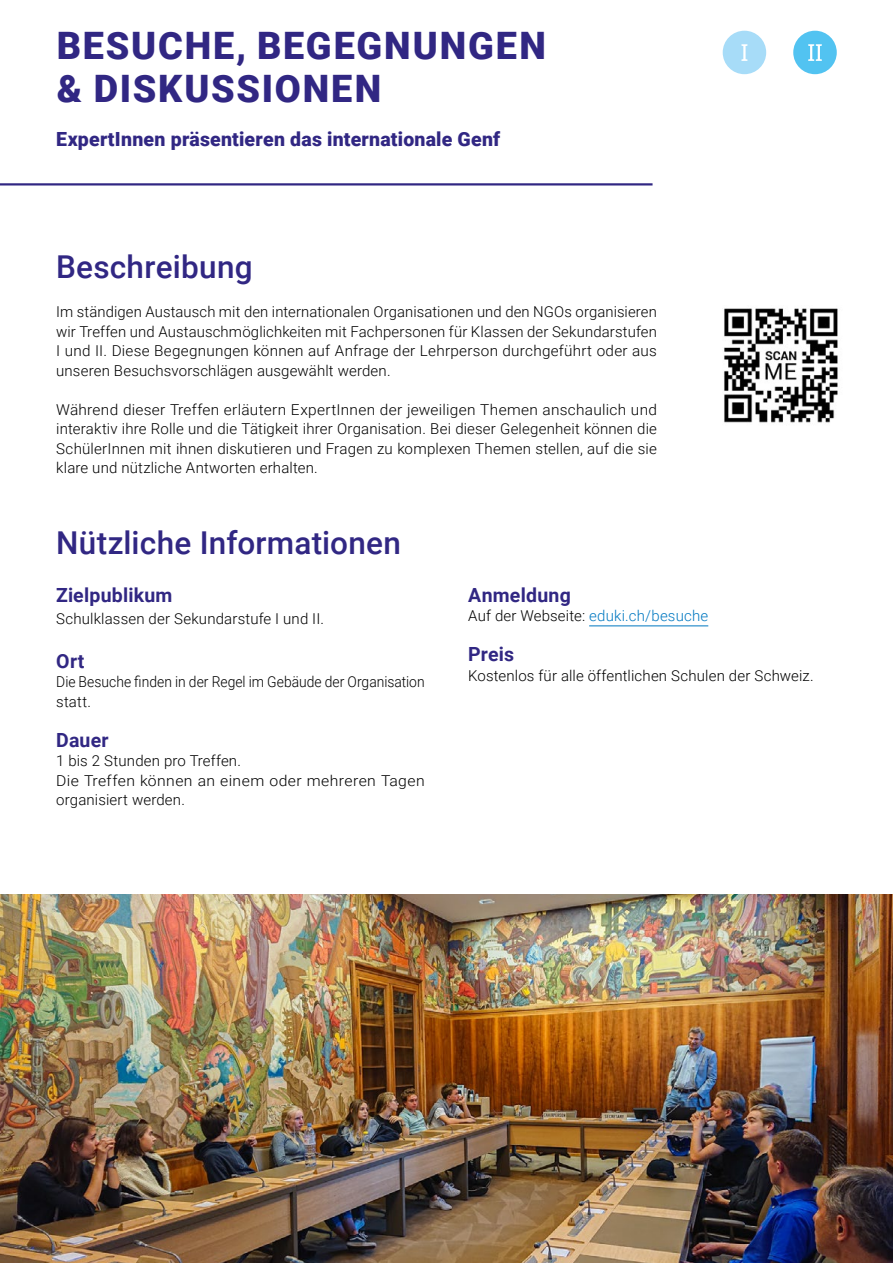
<style>
.page{position:relative;width:893px;height:1263px;background:#fff}
.page>*{position:absolute;margin:0;border:0;box-sizing:border-box;transform-origin:0 0}
.t1{font:900 37.8px/43.3px "Roboto";letter-spacing:.045em;color:#312783}
.t2{font:500 31.5px "Roboto";letter-spacing:.005em;color:#312783}
.t3{font:900 19.5px "Roboto";letter-spacing:.01em;color:#312783}
.t4{font:700 19.5px "Roboto";letter-spacing:.01em;color:#312783}
.t5{font:300 15px/19.5px "Roboto";letter-spacing:.01em;color:#000;text-align:justify}
.t6{font:300 15px/19.5px "Roboto";letter-spacing:.01em;color:#000;scale:.93 1}
.t7{font:300 15px "Roboto";letter-spacing:.015em;color:#0078c1}
.s1{color:#000}
</style>
<div class="page">
<hr style="left:589px;top:625px;width:119px;height:1px;background:#0078c1">
<hr style="left:0;top:183px;width:652px;height:2px;background:#312783">
<div style="left:793px;top:31px;width:44px;height:43px;background:#52c3f1;border-radius:50%"></div>
<svg style="left:808px;top:44px;width:14px;height:17px"></svg>
<div style="left:723px;top:31px;width:43px;height:43px;background:#a7dcf8;border-radius:50%"></div>
<svg style="left:741px;top:44px;width:6px;height:17px"></svg>
<img style="left:724px;top:308px;width:114px;height:115px">
<img style="left:0;top:894px;width:893px;height:369px">
<h1 class="t1" style="left:57px;top:23px;width:490px">BESUCHE, BEGEGNUNGEN &amp; DISKUSSIONEN</h1>
<h3 class="t3" style="left:56px;top:125px;width:446px">ExpertInnen präsentieren das internationale Genf</h3>
<h2 class="t2" style="left:56px;top:245px;width:198px">Beschreibung</h2>
<p class="t5" style="left:56px;top:301px;width:602px">Im ständigen Austausch mit den internationalen Organisationen und den NGOs organisieren wir Treffen und Austauschmöglichkeiten mit Fachpersonen für Klassen der Sekundarstufen I und II. Diese Begegnungen können auf Anfrage der Lehrperson durchgeführt oder aus unseren Besuchsvorschlägen ausgewählt werden.</p>
<p class="t5" style="left:56px;top:399px;width:602px">Während dieser Treffen erläutern ExpertInnen der jeweiligen Themen anschaulich und interaktiv ihre Rolle und die Tätigkeit ihrer Organisation. Bei dieser Gelegenheit können die SchülerInnen mit ihnen diskutieren und Fragen zu komplexen Themen stellen, auf die sie klare und nützliche Antworten erhalten.</p>
<h2 class="t2" style="left:56px;top:521px;width:346px">Nützliche Informationen</h2>
<h3 class="t4" style="left:56px;top:581px;width:118px">Zielpublikum</h3>
<p class="t5" style="left:56px;top:609px;width:269px">Schulklassen der Sekundarstufe I und II.</p>
<h3 class="t4" style="left:56px;top:647px;width:30px">Ort</h3>
<p class="t6" style="left:56px;top:671px;width:398px">Die Besuche finden in der Regel im Gebäude der Organisation statt.</p>
<h3 class="t4" style="left:56px;top:726px;width:54px">Dauer</h3>
<p class="t5" style="left:56px;top:750px;width:370px;text-align:left">1 bis 2 Stunden pro Treffen.<br>Die Treffen können an einem oder mehreren Tagen organisiert werden.</p>
<h3 class="t4" style="left:468px;top:581px;width:104px">Anmeldung</h3>
<p class="t7" style="left:468px;top:605px;width:242px"><span class="s1">Auf der Webseite:</span> eduki.ch/besuche</p>
<h3 class="t4" style="left:468px;top:641px;width:47px">Preis</h3>
<p class="t5" style="left:468px;top:665px;width:347px">Kostenlos für alle öffentlichen Schulen der Schweiz.</p>
</div>
